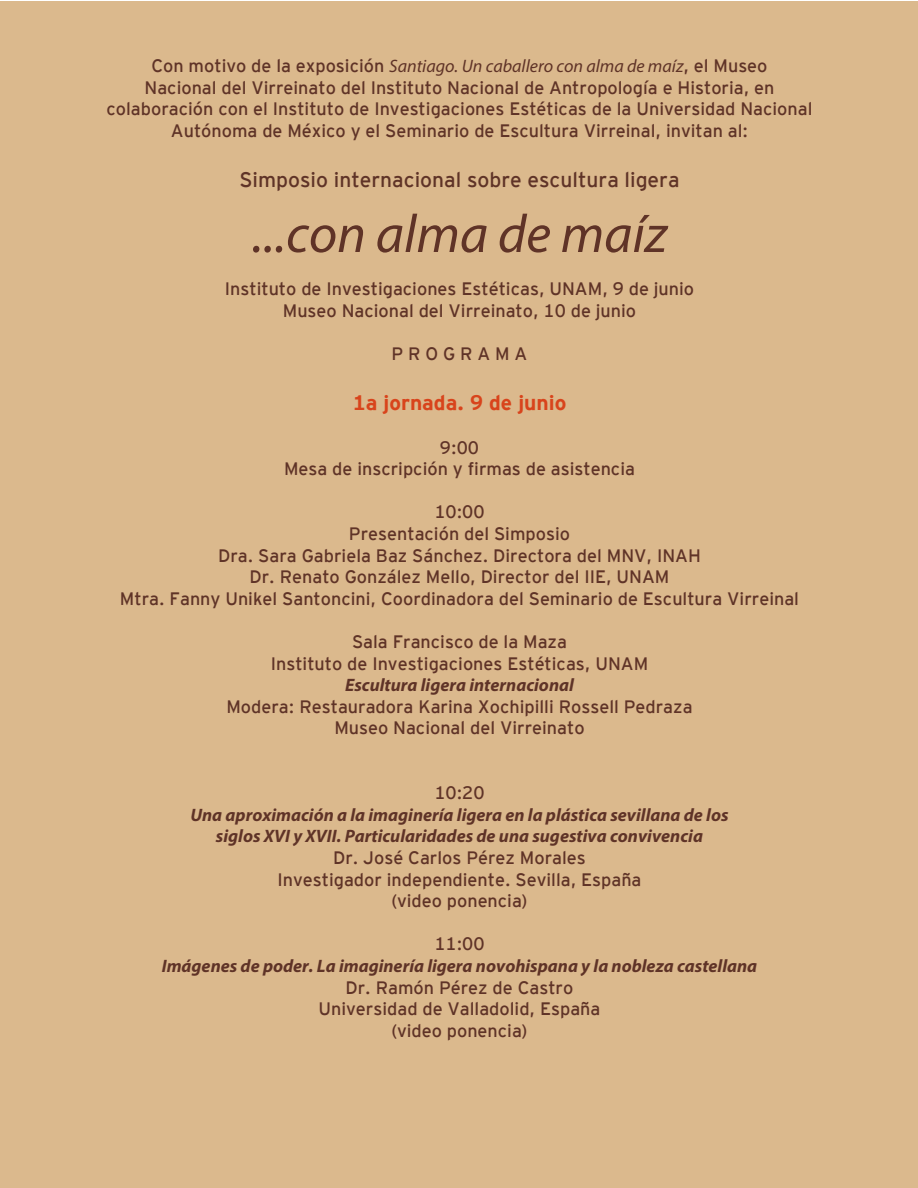
<style>
.page{position:relative;width:918px;height:1188px;background:#fff}
.page>*{position:absolute;margin:0;border:0;box-sizing:border-box;transform-origin:0 0}
.t1{font:italic 54px "Myriad Pro";color:#5f3327}
.t2{font:21px "Interstate Mono";color:#5f3327}
.t3{font:700 21px "Interstate Mono";color:#d8441c}
.t4{font:18px/21.6px "Interstate Mono";color:#5f3327;text-align:center}
.t5{font:italic 700 18px/21.6px "Myriad Pro";color:#5f3327;text-align:center}
.t6{font:italic 18px "Myriad Pro";color:#5f3327}
.s1{font-family:"Interstate Mono";font-style:normal}
</style>
<div class="page">
<div style="left:0;top:1px;width:918px;height:1187px;background:#dbb98d"></div>
<p class="t6" style="left:151px;top:55px;width:618px"><span class="s1">Con motivo de la exposición</span> Santiago. Un caballero con alma de maíz<span class="s1">, el Museo</span></p>
<p class="t4" style="left:107px;top:76px;width:707px">Nacional del Virreinato del Instituto Nacional de Antropología e Historia, en colaboración con el Instituto de Investigaciones Estéticas de la Universidad Nacional<br>Autónoma de México y el Seminario de Escultura Virreinal, invitan al:</p>
<p class="t2" style="left:239px;top:168px;width:442px">Simposio internacional sobre escultura ligera</p>
<h1 class="t1" style="left:252px;top:201px;width:417px">...con alma de maíz</h1>
<p class="t4" style="left:225px;top:278px;width:471px">Instituto de Investigaciones Estéticas, UNAM, 9 de junio<br>Museo Nacional del Virreinato, 10 de junio</p>
<p class="t4" style="left:392px;top:343px;width:137px">P R O G R A M A</p>
<p class="t3" style="left:353px;top:391px;width:215px">1a jornada. 9 de junio</p>
<p class="t4" style="left:284px;top:436px;width:353px">9:00<br>Mesa de inscripción y firmas de asistencia</p>
<p class="t4" style="left:120px;top:501px;width:681px">10:00<br>Presentación del Simposio<br>Dra. Sara Gabriela Baz Sánchez. Directora del MNV, INAH<br>Dr. Renato González Mello, Director del IIE, UNAM<br>Mtra. Fanny Unikel Santoncini, Coordinadora del Seminario de Escultura Virreinal</p>
<p class="t4" style="left:271px;top:631px;width:379px">Sala Francisco de la Maza<br>Instituto de Investigaciones Estéticas, UNAM</p>
<p class="t5" style="left:345px;top:674px;width:230px">Escultura ligera internacional</p>
<p class="t4" style="left:226px;top:696px;width:468px">Modera: Restauradora Karina Xochipilli Rossell Pedraza<br>Museo Nacional del Virreinato</p>
<p class="t4" style="left:434px;top:782px;width:52px">10:20</p>
<p class="t5" style="left:190px;top:803px;width:540px">Una aproximación a la imaginería ligera en la plástica sevillana de los siglos XVI y XVII. Particularidades de una sugestiva convivencia</p>
<p class="t4" style="left:277px;top:847px;width:366px">Dr. José Carlos Pérez Morales<br>Investigador independiente. Sevilla, España (video ponencia)</p>
<p class="t4" style="left:434px;top:933px;width:52px">11:00</p>
<p class="t5" style="left:162px;top:955px;width:597px">Imágenes de poder. La imaginería ligera novohispana y la nobleza castellana</p>
<p class="t4" style="left:319px;top:976px;width:283px">Dr. Ramón Pérez de Castro<br>Universidad de Valladolid, España (video ponencia)</p>
</div>
